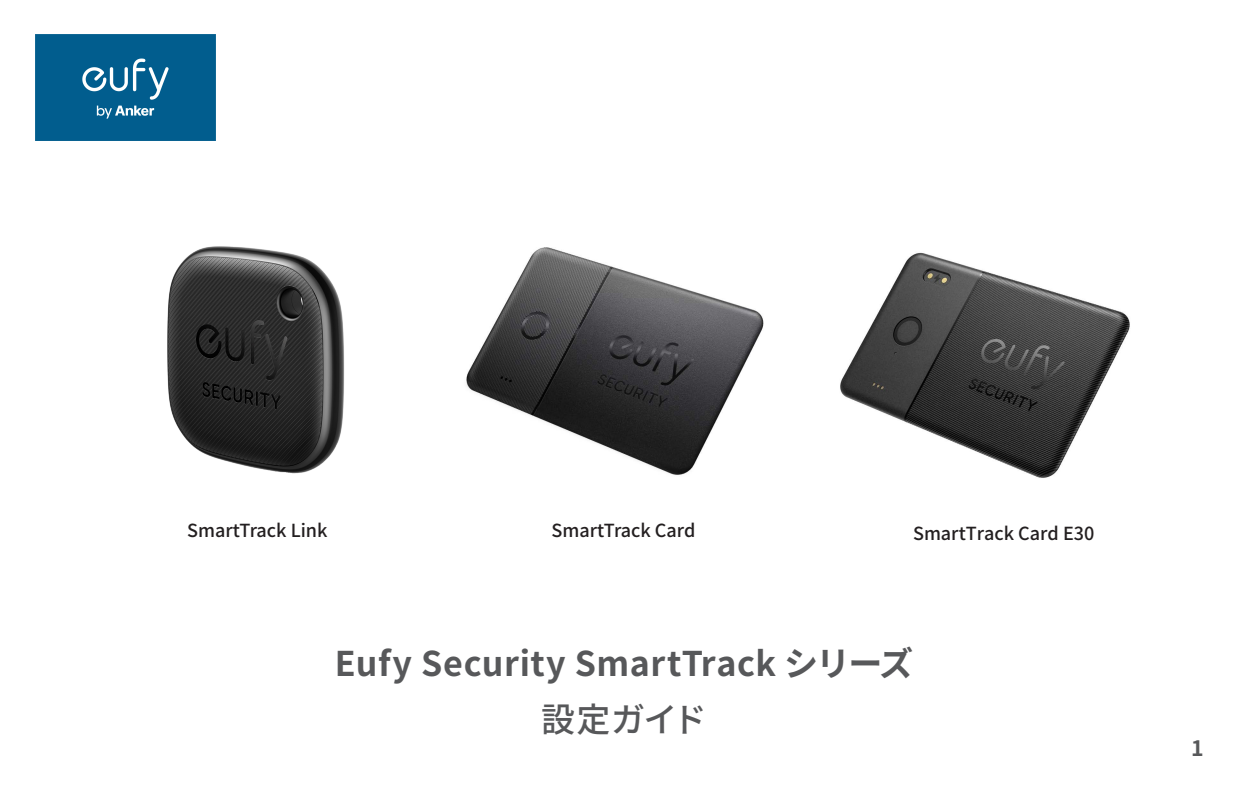
<style>
.page{position:relative;width:1248px;height:794px;background:#fff}
.page>*{position:absolute;margin:0;border:0;box-sizing:border-box;transform-origin:0 0}
.t1{font:700 34px "Noto Sans JP";letter-spacing:.015em;color:#57585a}
.t2{font:500 34px "Noto Sans JP";letter-spacing:-.015em;color:#57585a}
.t3{font:700 21.2px "Noto Sans JP";color:#57585a}
.t4{font:500 18px "Noto Sans JP";color:#231f20}
</style>
<div class="page">
<img style="left:167px;top:246px;width:177px;height:228px">
<img style="left:36px;top:34px;width:179px;height:107px">
<img style="left:840px;top:252px;width:290px;height:226px">
<img style="left:466px;top:247px;width:298px;height:228px">
<p class="t4" style="left:187px;top:520px;width:142px">SmartTrack Link</p>
<p class="t4" style="left:551px;top:520px;width:145px">SmartTrack Card</p>
<p class="t4" style="left:912px;top:523px;width:183px">SmartTrack Card E30</p>
<h1 class="t1" style="left:335px;top:645px;width:579px">Eufy Security SmartTrack シリーズ</h1>
<h1 class="t2" style="left:541px;top:700px;width:167px">設定ガイド</h1>
<p class="t3" style="left:1191px;top:736px;width:14px">1</p>
</div>
